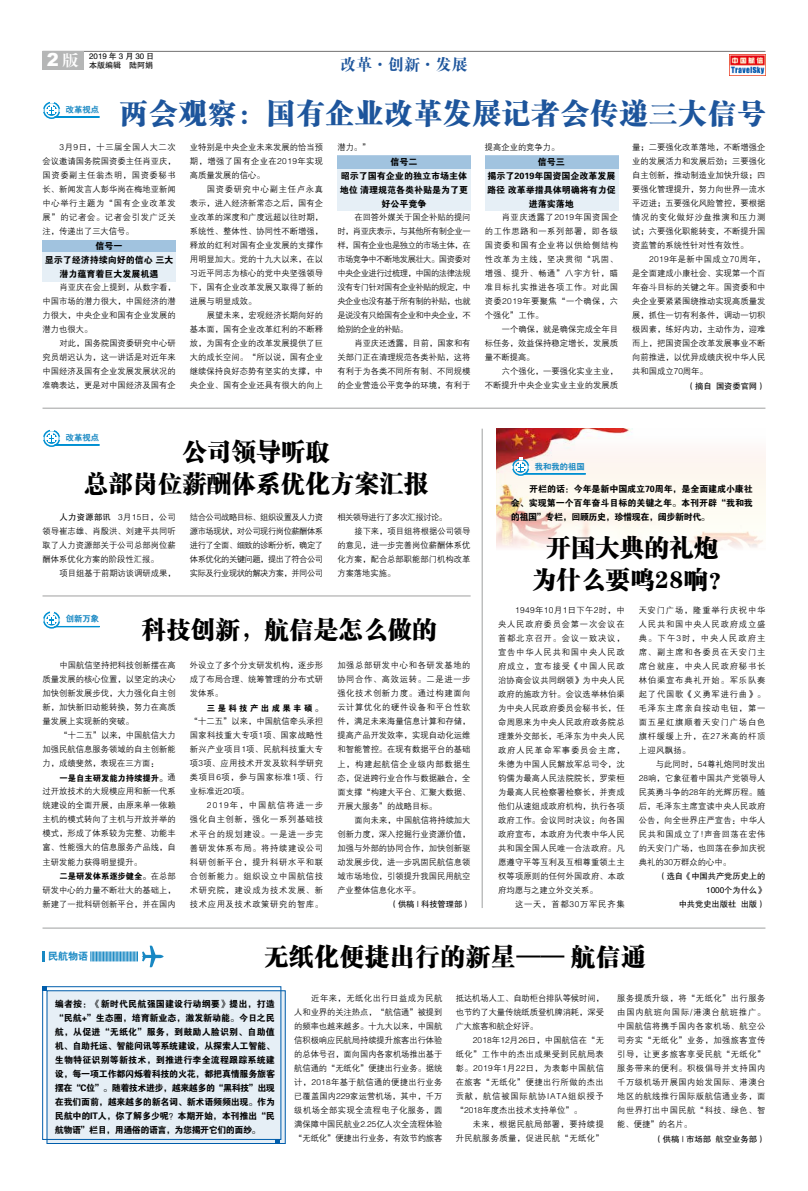
<style>
.page{position:relative;width:808px;height:1191px;background:#fff}
.page>*{position:absolute;margin:0;border:0;box-sizing:border-box;transform-origin:0 0}
.t1{font:28px "FZCSJW GB1 0";letter-spacing:.05em;color:#1d559c}
.t2{font:24px/32px "FZCSJW GB1 0";letter-spacing:.025em;color:#000;text-align:center}
.t3{font:24px "FZCSJW GB1 0";letter-spacing:.05em;color:#000}
.t4{font:16px "FZDBSJW GB1 0";color:#1d559c}
.t5{font:10px "H Yb 2 gj";color:#1888c3}
.t6{font:9px/14px "FZDHTJW GB1 0";color:#000;text-align:center}
.t7{font:8.3px/14px "FZZDXJW GB1 0";letter-spacing:.005em;color:#000;text-align:justify}
.t8{font:8.3px/14px "FZHTJW GB1 0";letter-spacing:-.01em;color:#000;text-align:right}
.t9{font:8.3px/14px "FZZDXJW GB1 0";letter-spacing:.055em;color:#000;text-align:right}
.t10{font:8.3px "FZDHTJW GB1 0";color:#000}
.t11{font:8.3px "H Yb 2 gj";color:#1888c3}
.t12{font:8.3px "FZZDXJW GB1 0";letter-spacing:-.06em;color:#000}
.t13{font:8.3px "FZZDXJW GB1 0";letter-spacing:.09em;color:#000}
.t14{font:8.3px "FZDHTJW GB1 0";letter-spacing:.3em;color:#000}
.t15{font:8px "FZHTJW GB1 0";color:#000}
.t16{font:8px "FZHTJW GB1 0";letter-spacing:.25em;color:#000}
.s1{font-family:"FZHTJW GB1 0"}
.s2{font-family:"FZZDXJW GB1 0"}
</style>
<div class="page">
<div style="left:485px;top:156px;width:133px;height:55px;background:#e6eff6"></div>
<div style="left:337px;top:156px;width:134px;height:55px;background:#e6eff6"></div>
<div style="left:43px;top:240px;width:133px;height:41px;background:#e6eff6"></div>
<div style="left:43px;top:240px;width:133px;height:12px;background:#a1c3df"></div>
<div style="left:337px;top:156px;width:134px;height:13px;background:#a1c3df"></div>
<div style="left:485px;top:156px;width:133px;height:13px;background:#a1c3df"></div>
<img style="left:496px;top:428px;width:269px;height:120px">
<hr style="left:43px;top:408px;width:722px;height:1px;background:#9fa0a0">
<hr style="left:43px;top:596px;width:428px;height:1px;background:#9fa0a0">
<hr style="left:43px;top:928px;width:722px;height:1px;background:#9fa0a0">
<hr style="left:482px;top:428px;width:1px;height:480px;background:#9fa0a0">
<hr style="left:43px;top:51px;width:722px;height:1px;background:#727171">
<img style="left:729px;top:55px;width:36px;height:21px">
<div style="left:43px;top:51px;width:41px;height:18px;background:#b5b6b6"></div>
<svg style="left:43px;top:101px;width:18px;height:18px"></svg>
<hr style="left:55px;top:117px;width:45px;height:1px;background:#0090d2">
<svg style="left:43px;top:429px;width:18px;height:18px"></svg>
<hr style="left:55px;top:444px;width:45px;height:1px;background:#0090d2">
<hr style="left:55px;top:445px;width:45px;height:1px;background:#0090d2">
<svg style="left:43px;top:611px;width:18px;height:18px"></svg>
<hr style="left:55px;top:626px;width:45px;height:1px;background:#0090d2">
<div style="left:47px;top:990px;width:238px;height:153px;background:#e6eff6"></div>
<div style="left:43px;top:986px;width:238px;height:153px;border:1px solid #005dab"></div>
<svg style="left:275px;top:1139px;width:5px;height:4px"></svg>
<svg style="left:43px;top:986px;width:4px;height:5px"></svg>
<svg style="left:91px;top:945px;width:73px;height:22px"></svg>
<svg style="left:43px;top:951px;width:2px;height:10px"></svg>
<svg style="left:511px;top:457px;width:19px;height:20px"></svg>
<hr style="left:524px;top:473px;width:62px;height:1px;background:#0090d2">
<hr style="left:524px;top:474px;width:62px;height:1px;background:#0090d2">
<p class="t15" style="left:47px;top:60px;width:108px"><sup>2</sup> <sup>版</sup> 本版编辑　陆阿娟</p>
<h3 class="t4" style="left:340px;top:56px;width:129px">改革·创新·发展</h3>
<p class="t16" style="left:89px;top:52px;width:67px">2019年3月30日</p>
<p class="t11" style="left:66px;top:105px;width:35px">改革视点</p>
<h1 class="t1" style="left:120px;top:97px;width:647px">两会观察：国有企业改革发展记者会传递三大信号</h1>
<p class="t7" style="left:43px;top:141px;width:135px;text-indent:17px">3月9日，十三届全国人大二次会议邀请国务院国资委主任肖亚庆，国资委副主任翁杰明，国资委秘书长、新闻发言人彭华岗在梅地亚新闻中心举行主题为“国有企业改革发展”的记者会。记者会引发广泛关注，传递出了三大信号。</p>
<p class="t6" style="left:45px;top:239px;width:130px">信号一<br>显示了经济持续向好的信心 三大潜力蕴育着巨大发展机遇</p>
<p class="t7" style="left:43px;top:281px;width:135px;text-indent:17px">肖亚庆在会上提到，从数字看，中国市场的潜力很大，中国经济的潜力很大，中央企业和国有企业发展的潜力也很大。</p>
<p class="t7" style="left:43px;top:337px;width:135px;text-indent:17px">对此，国务院国资委研究中心研究员胡迟认为，这一讲话是对近年来中国经济及国有企业发展发展状况的准确表达，更是对中国经济及国有企</p>
<p class="t7" style="left:190px;top:141px;width:135px">业特别是中央企业未来发展的恰当预期，增强了国有企业在2019年实现高质量发展的信心。</p>
<p class="t7" style="left:190px;top:183px;width:135px;text-indent:17px">国资委研究中心副主任卢永真表示，进入经济新常态之后，国有企业改革的深度和广度远超以往时期，系统性、整体性、协同性不断增强，释放的红利对国有企业发展的支撑作用明显加大。党的十九大以来，在以习近平同志为核心的党中央坚强领导下，国有企业改革发展又取得了新的进展与明显成效。</p>
<p class="t7" style="left:190px;top:309px;width:135px;text-indent:17px">展望未来，宏观经济长期向好的基本面，国有企业改革红利的不断释放，为国有企业的改革发展提供了巨大的成长空间。“所以说，国有企业继续保持良好态势有坚实的支撑，中央企业、国有企业还具有很大的向上</p>
<p class="t7" style="left:337px;top:141px;width:35px">潜力。”</p>
<p class="t6" style="left:340px;top:155px;width:130px">信号二<br>昭示了国有企业的独立市场主体地位 清理规范各类补贴是为了更好公平竞争</p>
<p class="t7" style="left:337px;top:211px;width:135px;text-indent:17px">在回答外媒关于国企补贴的提问时，肖亚庆表示，与其他所有制企业一样，国有企业也是独立的市场主体，在市场竞争中不断地发展壮大。国资委对中央企业进行过梳理，中国的法律法规没有专门针对国有企业补贴的规定，中央企业也没有基于所有制的补贴，也就是说没有只给国有企业和中央企业，不给别的企业的补贴。</p>
<p class="t7" style="left:337px;top:337px;width:135px;text-indent:17px">肖亚庆还透露，目前，国家和有关部门正在清理规范各类补贴，这将有利于为各类不同所有制、不同规模的企业营造公平竞争的环境，有利于</p>
<p class="t7" style="left:485px;top:141px;width:76px">提高企业的竞争力。</p>
<p class="t6" style="left:487px;top:155px;width:130px">信号三<br>揭示了2019年国资国企改革发展路径 改革举措具体明确将有力促进落实落地</p>
<p class="t7" style="left:485px;top:211px;width:135px;text-indent:17px">肖亚庆透露了2019年国资国企的工作思路和一系列部署，即各级国资委和国有企业将以供给侧结构性改革为主线，坚决贯彻“巩固、增强、提升、畅通”八字方针，瞄准目标扎实推进各项工作。对此国资委2019年要聚焦“一个确保，六个强化”工作。</p>
<p class="t7" style="left:485px;top:323px;width:135px;text-indent:17px">一个确保，就是确保完成全年目标任务，效益保持稳定增长，发展质量不断提高。</p>
<p class="t7" style="left:485px;top:365px;width:135px;text-align:right">六个强化，一要强化实业主业，<br>不断提升中央企业实业主业的发展质</p>
<p class="t7" style="left:632px;top:141px;width:135px">量；二要强化改革落地，不断增强企业的发展活力和发展后劲；三要强化自主创新，推动制造业加快升级；四要强化管理提升，努力向世界一流水平迈进；五要强化风险管控，要根据情况的变化做好沙盘推演和压力测试；六要强化职能转变，不断提升国资监管的系统性针对性有效性。</p>
<p class="t7" style="left:632px;top:253px;width:135px;text-indent:17px">2019年是新中国成立70周年，是全面建成小康社会、实现第一个百年奋斗目标的关键之年。国资委和中央企业要紧紧围绕推动实现高质量发展，抓住一切有利条件，调动一切积极因素，练好内功，主动作为，迎难而上，把国资国企改革发展事业不断向前推进，以优异成绩庆祝中华人民共和国成立70周年。</p>
<p class="t8" style="left:687px;top:379px;width:80px">（摘自 国资委官网）</p>
<p class="t11" style="left:66px;top:433px;width:35px">改革视点</p>
<h2 class="t2" style="left:84px;top:436px;width:345px">公司领导听取<br>总部岗位薪酬体系优化方案汇报</h2>
<p class="t7" style="left:43px;top:510px;width:135px;text-indent:17px"><span class="s1">人力资源部讯</span> 3月15日，公司领导崔志雄、肖殷洪、刘建平共同听取了人力资源部关于公司总部岗位薪酬体系优化方案的阶段性汇报。</p>
<p class="t7" style="left:60px;top:566px;width:118px">项目组基于前期访谈调研成果，</p>
<p class="t7" style="left:190px;top:510px;width:135px">结合公司战略目标、组织设置及人力资源市场现状，对公司现行岗位薪酬体系进行了全面、细致的诊断分析，确定了体系优化的关键问题，提出了符合公司实际及行业现状的解决方案，并同公司</p>
<p class="t12" style="left:337px;top:513px;width:111px">相关领导进行了多次汇报讨论。</p>
<p class="t7" style="left:354px;top:524px;width:118px">接下来，项目组将根据公司领导</p>
<p class="t7" style="left:337px;top:538px;width:135px">的意见，进一步完善岗位薪酬体系优</p>
<p class="t7" style="left:337px;top:552px;width:135px">化方案，配合总部职能部门机构改革</p>
<p class="t7" style="left:337px;top:566px;width:60px">方案落地实施。</p>
<p class="t11" style="left:66px;top:615px;width:35px">创新万象</p>
<p class="t7" style="left:43px;top:659px;width:135px;text-indent:17px">中国航信坚持把科技创新摆在高质量发展的核心位置，以坚定的决心加快创新发展步伐，大力强化自主创新，加快新旧动能转换，努力在高质量发展上实现新的突破。</p>
<p class="t7" style="left:43px;top:729px;width:135px;text-indent:17px">“十二五”以来，中国航信大力加强民航信息服务领域的自主创新能力，成绩斐然，表现在三方面：</p>
<p class="t10" style="left:60px;top:773px;width:118px">一是自主研发能力持续提升。<span class="s2">通</span></p>
<p class="t7" style="left:43px;top:785px;width:135px">过开放技术的大规模应用和新一代系统建设的全面开展，由原来单一依赖主机的模式转向了主机与开放并举的模式，形成了体系较为完整、功能丰富、性能强大的信息服务产品线，自主研发能力获得明显提升。</p>
<p class="t10" style="left:60px;top:871px;width:118px">二是研发体系逐步健全。<span class="s2">在总部</span></p>
<p class="t7" style="left:43px;top:883px;width:135px">研发中心的力量不断壮大的基础上，新建了一批科研创新平台，并在国内</p>
<h2 class="t2" style="left:142px;top:614px;width:296px">科技创新，航信是怎么做的</h2>
<p class="t7" style="left:337px;top:659px;width:135px">加强总部研发中心和各研发基地的协同合作、高效运转。二是进一步强化技术创新力度。通过构建面向云计算优化的硬件设备和平台性软件，满足未来海量信息计算和存储，提高产品开发效率，实现自动化运维和智能管控。在现有数据平台的基础上，构建起航信企业级内部数据生态，促进跨行业合作与数据融合，全面支撑“构建大平台、汇聚大数据、开展大服务”的战略目标。</p>
<p class="t7" style="left:337px;top:813px;width:135px;text-indent:17px">面向未来，中国航信将持续加大创新力度，深入挖掘行业资源价值，加强与外部的协同合作，加快创新驱动发展步伐，进一步巩固民航信息领域市场地位，引领提升我国民用航空产业整体信息化水平。</p>
<p class="t8" style="left:390px;top:897px;width:82px">（供稿 | 科技管理部）</p>
<p class="t7" style="left:190px;top:659px;width:135px">外设立了多个分支研发机构，逐步形成了布局合理、统筹管理的分布式研发体系。</p>
<p class="t14" style="left:207px;top:703px;width:118px">三是科技产出成果丰硕。</p>
<p class="t7" style="left:190px;top:715px;width:135px">“十二五”以来，中国航信牵头承担国家科技重大专项1项、国家战略性新兴产业项目1项、民航科技重大专项3项、应用技术开发及软科学研究类项目6项，参与国家标准1项、行业标准近20项。</p>
<p class="t7" style="left:190px;top:799px;width:135px;text-indent:17px">2019年，中国航信将进一步强化自主创新，强化一系列基础技术平台的规划建设。一是进一步完善研发体系布局。将持续建设公司科研创新平台，提升科研水平和联合创新能力。组织设立中国航信技术研究院，建设成为技术发展、新技术应用及技术政策研究的智库。</p>
<p class="t11" style="left:535px;top:462px;width:51px">我和我的祖国</p>
<p class="t6" style="left:511px;top:482px;width:244px;text-align:justify;text-indent:18px">开栏的话：今年是新中国成立70周年，是全面建成小康社会、实现第一个百年奋斗目标的关键之年。本刊开辟“我和我的祖国”专栏，回顾历史，珍惜现在，阔步新时代。</p>
<h2 class="t2" style="left:532px;top:532px;width:202px">开国大典的礼炮为什么要鸣28响？</h2>
<p class="t7" style="left:498px;top:603px;width:128px;text-indent:17px">1949年10月1日下午2时，中央人民政府委员会第一次会议在首都北京召开。会议一致决议，宣告中华人民共和国中央人民政府成立，宣布接受《中国人民政治协商会议共同纲领》为中央人民政府的施政方针。会议选举林伯渠为中央人民政府委员会秘书长，任命周恩来为中央人民政府政务院总理兼外交部长，毛泽东为中央人民政府人民革命军事委员会主席，朱德为中国人民解放军总司令，沈钧儒为最高人民法院院长，罗荣桓为最高人民检察署检察长，并责成他们从速组成政府机构，执行各项政府工作。会议同时决议：向各国政府宣布，本政府为代表中华人民共和国全国人民唯一合法政府。凡愿遵守平等互利及互相尊重领土主权等项原则的任何外国政府、本政府均愿与之建立外交关系。</p>
<p class="t13" style="left:515px;top:899px;width:111px">这一天，首都30万军民齐集</p>
<p class="t7" style="left:639px;top:603px;width:128px">天安门广场，隆重举行庆祝中华人民共和国中央人民政府成立盛典。下午3时，中央人民政府主席、副主席和各委员在天安门主席台就座，中央人民政府秘书长林伯渠宣布典礼开始。军乐队奏起了代国歌《义勇军进行曲》。毛泽东主席亲自按动电钮，第一面五星红旗顺着天安门广场白色旗杆缓缓上升，在27米高的杆顶上迎风飘扬。</p>
<p class="t7" style="left:639px;top:757px;width:128px;text-indent:17px">与此同时，54尊礼炮同时发出28响，它象征着中国共产党领导人民英勇斗争的28年的光辉历程。随后，毛泽东主席宣读中央人民政府公告，向全世界庄严宣告：中华人民共和国成立了!声音回荡在宏伟的天安门广场，也回荡在参加庆祝典礼的30万群众的心中。</p>
<p class="t8" style="left:658px;top:869px;width:108px">（选自《中国共产党历史上的<br>1000个为什么》<br>中共党史出版社 出版）</p>
<h2 class="t3" style="left:264px;top:942px;width:383px">无纸化便捷出行的新星—— 航信通</h2>
<p class="t7" style="left:294px;top:991px;width:150px;text-indent:17px">近年来，无纸化出行日益成为民航人和业界的关注热点，“航信通”被提到的频率也越来越多。十九大以来，中国航信积极响应民航局持续提升旅客出行体验的总体号召，面向国内各家机场推出基于航信通的“无纸化”便捷出行业务。据统计，2018年基于航信通的便捷出行业务已覆盖国内229家运营机场，其中，千万级机场全部实现全流程电子化服务，圆满保障中国民航业2.25亿人次全流程体验“无纸化”便捷出行业务，有效节约旅客</p>
<p class="t7" style="left:456px;top:991px;width:150px">抵达机场人工、自助柜台排队等候时间，也节约了大量传统纸质登机牌消耗，深受广大旅客和航企好评。</p>
<p class="t5" style="left:48px;top:951px;width:41px">民航物语</p>
<p class="t7" style="left:617px;top:991px;width:150px">服务提质升级，将“无纸化”出行服务由国内航班向国际/港澳台航班推广。中国航信将携手国内各家机场、航空公司夯实“无纸化”业务，加强旅客宣传引导，让更多旅客享受民航“无纸化”服务带来的便利。积极倡导并支持国内千万级机场开展国内始发国际、港澳台地区的航线推行国际版航信通业务，面向世界打出中国民航“科技、绿色、智能、便捷”的名片。</p>
<p class="t8" style="left:654px;top:1131px;width:112px">（供稿 | 市场部 航空业务部）</p>
<p class="t6" style="left:55px;top:997px;width:222px;text-align:justify">编者按：《新时代民航强国建设行动纲要》提出，打造“民航+”生态圈，培育新业态，激发新动能。今日之民航，从促进“无纸化”服务，到鼓励人脸识别、自助值机、自助托运、智能问讯等系统建设，从探索人工智能、生物特征识别等新技术，到推进行李全流程跟踪系统建设，每一项工作都闪烁着科技的火花，都把真情服务旅客摆在“C位”。随着技术进步，越来越多的“黑科技”出现在我们面前，越来越多的新名词、新术语频频出现。作为民航中的IT人，你了解多少呢？本期开始，本刊推出“民航物语”栏目，用通俗的语言，为您揭开它们的面纱。</p>
<p class="t7" style="left:456px;top:1033px;width:150px;text-indent:17px">2018年12月26日，中国航信在“无纸化”工作中的杰出成果受到民航局表彰。2019年1月22日，为表彰中国航信在旅客“无纸化”便捷出行所做的杰出贡献，航信被国际航协IATA组织授予“2018年度杰出技术支持单位”。</p>
<p class="t9" style="left:456px;top:1117px;width:150px">未来，根据民航局部署，要持续提<br>升民航服务质量，促进民航“无纸化”</p>
</div>
